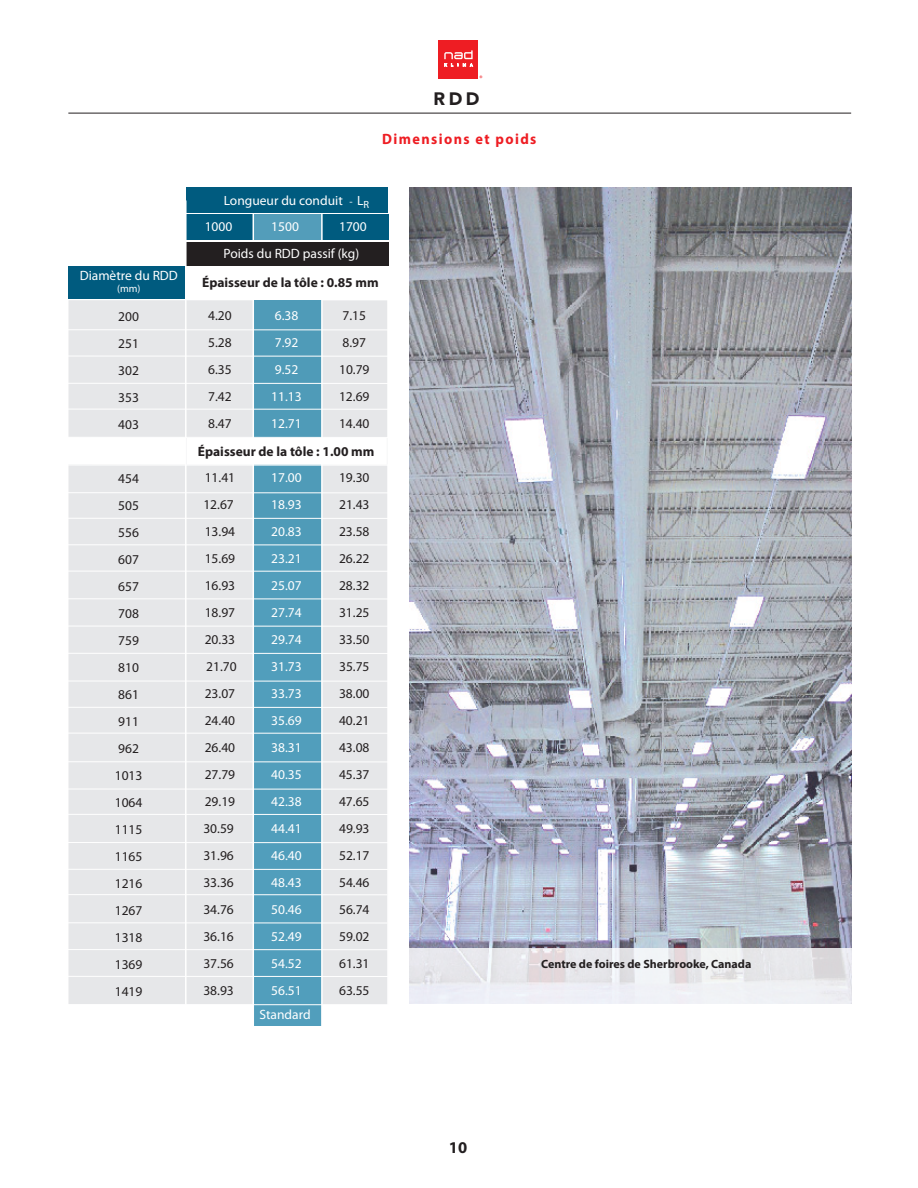
<style>
.page{position:relative;width:918px;height:1188px;background:#fff}
.page>*{position:absolute;margin:0;border:0;box-sizing:border-box;transform-origin:0 0}
.t1{font:900 18px "Avenir";color:#231f20}
.t2{font:700 16.5px "Myriad Pro";color:#231f20}
.t3{font:700 15px "Myriad Pro";letter-spacing:.1em;color:#ee1d23;scale:.95 1}
.t4{font:13.5px/27px "Myriad Pro";color:#231f20;text-align:justify}
.t5{font:13.5px "Myriad Pro";color:#fff}
.t6{font:700 13.5px "Myriad Pro";color:#231f20}
.t7{font:13.35px "Myriad Pro";color:#fff}
.t8{font:700 12px "Myriad Pro";color:#231f20}
.t9{font:10.5px "Myriad Pro";color:#fff}
.t10{font:7.95px "Myriad Pro";color:#ee1d23;scale:.95 1}
.s1{font-size:10.5px}
</style>
<div class="page">
<hr style="left:68px;top:113px;width:783px;height:1px;background:#231f20">
<div style="left:439px;top:40px;width:39px;height:38px;background:#ee1d23"></div>
<svg style="left:444px;top:50px;width:29px;height:17px"></svg>
<div style="left:186px;top:215px;width:202px;height:25px;background:#005b7f"></div>
<div style="left:187px;top:188px;width:201px;height:25px;background:#005b7f"></div>
<div style="left:68px;top:300px;width:320px;height:705px;background:#e6e7e9"></div>
<div style="left:253px;top:215px;width:69px;height:25px;background:#539dba"></div>
<div style="left:254px;top:300px;width:68px;height:245px;background:#4f9bb8"></div>
<div style="left:254px;top:545px;width:68px;height:481px;background:#519ebc"></div>
<hr style="left:321px;top:214px;width:2px;height:812px;background:#fff">
<hr style="left:253px;top:214px;width:1px;height:812px;background:#fff">
<hr style="left:67px;top:329px;width:392px;height:1px;background:#fff">
<hr style="left:67px;top:409px;width:392px;height:1px;background:#fff">
<hr style="left:67px;top:437px;width:392px;height:1px;background:#fff">
<hr style="left:67px;top:465px;width:392px;height:1px;background:#fff">
<hr style="left:66px;top:571px;width:392px;height:1px;background:#fff">
<hr style="left:67px;top:356px;width:321px;height:1px;background:#fff">
<hr style="left:67px;top:383px;width:392px;height:1px;background:#fff">
<hr style="left:67px;top:544px;width:392px;height:1px;background:#fff">
<hr style="left:67px;top:598px;width:392px;height:1px;background:#fff">
<hr style="left:67px;top:626px;width:392px;height:1px;background:#fff">
<hr style="left:67px;top:653px;width:392px;height:1px;background:#fff">
<hr style="left:67px;top:681px;width:392px;height:1px;background:#fff">
<hr style="left:67px;top:707px;width:392px;height:1px;background:#fff">
<hr style="left:67px;top:733px;width:392px;height:1px;background:#fff">
<hr style="left:67px;top:761px;width:392px;height:1px;background:#fff">
<hr style="left:67px;top:789px;width:392px;height:1px;background:#fff">
<hr style="left:67px;top:814px;width:392px;height:1px;background:#fff">
<hr style="left:67px;top:842px;width:392px;height:1px;background:#fff">
<hr style="left:67px;top:869px;width:392px;height:1px;background:#fff">
<hr style="left:67px;top:894px;width:320px;height:1px;background:#fff">
<hr style="left:67px;top:922px;width:320px;height:1px;background:#fff">
<hr style="left:67px;top:949px;width:392px;height:1px;background:#fff">
<hr style="left:67px;top:976px;width:392px;height:1px;background:#fff">
<hr style="left:67px;top:1004px;width:392px;height:1px;background:#fff">
<hr style="left:65px;top:492px;width:392px;height:1px;background:#fff">
<hr style="left:67px;top:518px;width:392px;height:1px;background:#fff">
<hr style="left:387px;top:277px;width:2px;height:738px;background:#fff">
<div style="left:187px;top:438px;width:200px;height:27px;background:#fff"></div>
<div style="left:186px;top:242px;width:202px;height:24px;background:#231f20"></div>
<div style="left:66px;top:437px;width:120px;height:28px;background:#fff"></div>
<hr style="left:185px;top:200px;width:2px;height:813px;background:#fff">
<div style="left:68px;top:266px;width:117px;height:33px;background:#005b7f"></div>
<img style="left:410px;top:188px;width:442px;height:760px">
<svg style="left:409px;top:948px;width:443px;height:56px;fill:#ebebf0"></svg>
<p class="t5" style="left:80px;top:267px;width:100px">Diamètre du RDD</p>
<p class="t9" style="left:117px;top:282px;width:25px">(mm)</p>
<p class="t4" style="left:118px;top:302px;width:22px">200<br>251<br>302<br>353<br>403</p>
<p class="t4" style="left:115px;top:464px;width:29px;text-align:left">454<br>505<br>556<br>607<br>657<br>708<br>759<br>810<br>861<br>911<br>962<br>1013<br>1064<br>1115<br>1165<br>1216<br>1267<br>1318<br>1369<br>1419</p>
<p class="t10" style="left:480px;top:73px;width:5px">®</p>
<h1 class="t1" style="left:433px;top:84px;width:48px">RDD</h1>
<p class="t3" style="left:382px;top:129px;width:164px">Dimensions et poids</p>
<p class="t7" style="left:224px;top:193px;width:147px">Longueur du conduit <span class="s1">-</span> L<sub>R</sub></p>
<p class="t7" style="left:205px;top:218px;width:29px">1000</p>
<p class="t7" style="left:271px;top:218px;width:29px">1500</p>
<p class="t7" style="left:339px;top:218px;width:29px">1700</p>
<p class="t5" style="left:224px;top:245px;width:137px">Poids du RDD passif (kg)</p>
<p class="t6" style="left:202px;top:274px;width:178px">Épaisseur de la tôle : 0.85 mm</p>
<p class="t4" style="left:208px;top:302px;width:25px">4.20</p>
<p class="t5" style="left:275px;top:307px;width:25px">6.38</p>
<p class="t4" style="left:343px;top:302px;width:25px">7.15</p>
<p class="t4" style="left:208px;top:329px;width:25px">5.28</p>
<p class="t5" style="left:275px;top:334px;width:25px">7.92</p>
<p class="t4" style="left:343px;top:329px;width:25px">8.97</p>
<p class="t4" style="left:208px;top:356px;width:25px">6.35</p>
<p class="t5" style="left:275px;top:361px;width:25px">9.52</p>
<p class="t4" style="left:339px;top:356px;width:32px">10.79</p>
<p class="t4" style="left:208px;top:383px;width:25px">7.42</p>
<p class="t5" style="left:271px;top:388px;width:32px">11.13</p>
<p class="t4" style="left:339px;top:383px;width:32px">12.69</p>
<p class="t4" style="left:208px;top:410px;width:25px">8.47</p>
<p class="t5" style="left:271px;top:415px;width:32px">12.71</p>
<p class="t4" style="left:339px;top:410px;width:32px">14.40</p>
<p class="t6" style="left:198px;top:443px;width:178px">Épaisseur de la tôle : 1.00 mm</p>
<p class="t4" style="left:205px;top:464px;width:32px">11.41</p>
<p class="t5" style="left:271px;top:469px;width:32px">17.00</p>
<p class="t4" style="left:339px;top:464px;width:32px">19.30</p>
<p class="t4" style="left:203px;top:491px;width:32px">12.67</p>
<p class="t5" style="left:271px;top:496px;width:32px">18.93</p>
<p class="t4" style="left:339px;top:491px;width:32px">21.43</p>
<p class="t4" style="left:205px;top:518px;width:32px">13.94</p>
<p class="t5" style="left:271px;top:523px;width:32px">20.83</p>
<p class="t4" style="left:339px;top:518px;width:32px">23.58</p>
<p class="t4" style="left:205px;top:545px;width:32px">15.69</p>
<p class="t5" style="left:271px;top:550px;width:32px">23.21</p>
<p class="t4" style="left:339px;top:545px;width:32px">26.22</p>
<p class="t4" style="left:205px;top:572px;width:32px">16.93</p>
<p class="t5" style="left:271px;top:577px;width:32px">25.07</p>
<p class="t4" style="left:339px;top:572px;width:32px">28.32</p>
<p class="t4" style="left:205px;top:599px;width:32px">18.97</p>
<p class="t5" style="left:271px;top:604px;width:32px">27.74</p>
<p class="t4" style="left:339px;top:599px;width:32px">31.25</p>
<p class="t4" style="left:205px;top:626px;width:32px">20.33</p>
<p class="t5" style="left:271px;top:631px;width:32px">29.74</p>
<p class="t4" style="left:339px;top:626px;width:32px">33.50</p>
<p class="t4" style="left:206px;top:653px;width:32px">21.70</p>
<p class="t5" style="left:271px;top:658px;width:32px">31.73</p>
<p class="t4" style="left:339px;top:653px;width:32px">35.75</p>
<p class="t4" style="left:205px;top:680px;width:32px">23.07</p>
<p class="t5" style="left:271px;top:685px;width:32px">33.73</p>
<p class="t4" style="left:339px;top:680px;width:32px">38.00</p>
<p class="t4" style="left:205px;top:707px;width:32px">24.40</p>
<p class="t5" style="left:271px;top:712px;width:32px">35.69</p>
<p class="t4" style="left:339px;top:707px;width:32px">40.21</p>
<p class="t4" style="left:205px;top:734px;width:32px">26.40</p>
<p class="t5" style="left:271px;top:739px;width:32px">38.31</p>
<p class="t4" style="left:339px;top:734px;width:32px">43.08</p>
<p class="t4" style="left:205px;top:761px;width:32px">27.79</p>
<p class="t5" style="left:271px;top:766px;width:32px">40.35</p>
<p class="t4" style="left:339px;top:761px;width:32px">45.37</p>
<p class="t4" style="left:205px;top:788px;width:32px">29.19</p>
<p class="t5" style="left:271px;top:793px;width:32px">42.38</p>
<p class="t4" style="left:339px;top:788px;width:32px">47.65</p>
<p class="t4" style="left:203px;top:815px;width:32px">30.59</p>
<p class="t5" style="left:271px;top:820px;width:32px">44.41</p>
<p class="t4" style="left:339px;top:815px;width:32px">49.93</p>
<p class="t4" style="left:203px;top:842px;width:32px">31.96</p>
<p class="t5" style="left:271px;top:847px;width:32px">46.40</p>
<p class="t4" style="left:339px;top:842px;width:32px">52.17</p>
<p class="t4" style="left:203px;top:869px;width:32px">33.36</p>
<p class="t5" style="left:271px;top:874px;width:32px">48.43</p>
<p class="t4" style="left:339px;top:869px;width:32px">54.46</p>
<p class="t4" style="left:203px;top:896px;width:32px">34.76</p>
<p class="t5" style="left:271px;top:901px;width:32px">50.46</p>
<p class="t4" style="left:339px;top:896px;width:32px">56.74</p>
<p class="t4" style="left:203px;top:923px;width:32px">36.16</p>
<p class="t5" style="left:271px;top:928px;width:32px">52.49</p>
<p class="t4" style="left:339px;top:923px;width:32px">59.02</p>
<p class="t4" style="left:203px;top:950px;width:32px">37.56</p>
<p class="t5" style="left:271px;top:955px;width:32px">54.52</p>
<p class="t4" style="left:339px;top:950px;width:32px">61.31</p>
<p class="t4" style="left:203px;top:977px;width:32px">38.93</p>
<p class="t5" style="left:271px;top:982px;width:32px">56.51</p>
<p class="t4" style="left:339px;top:977px;width:32px">63.55</p>
<p class="t5" style="left:260px;top:1007px;width:53px">Standard</p>
<p class="t8" style="left:541px;top:956px;width:212px">Centre de foires de Sherbrooke, Canada</p>
<p class="t2" style="left:449px;top:1137px;width:20px">10</p>
</div>
